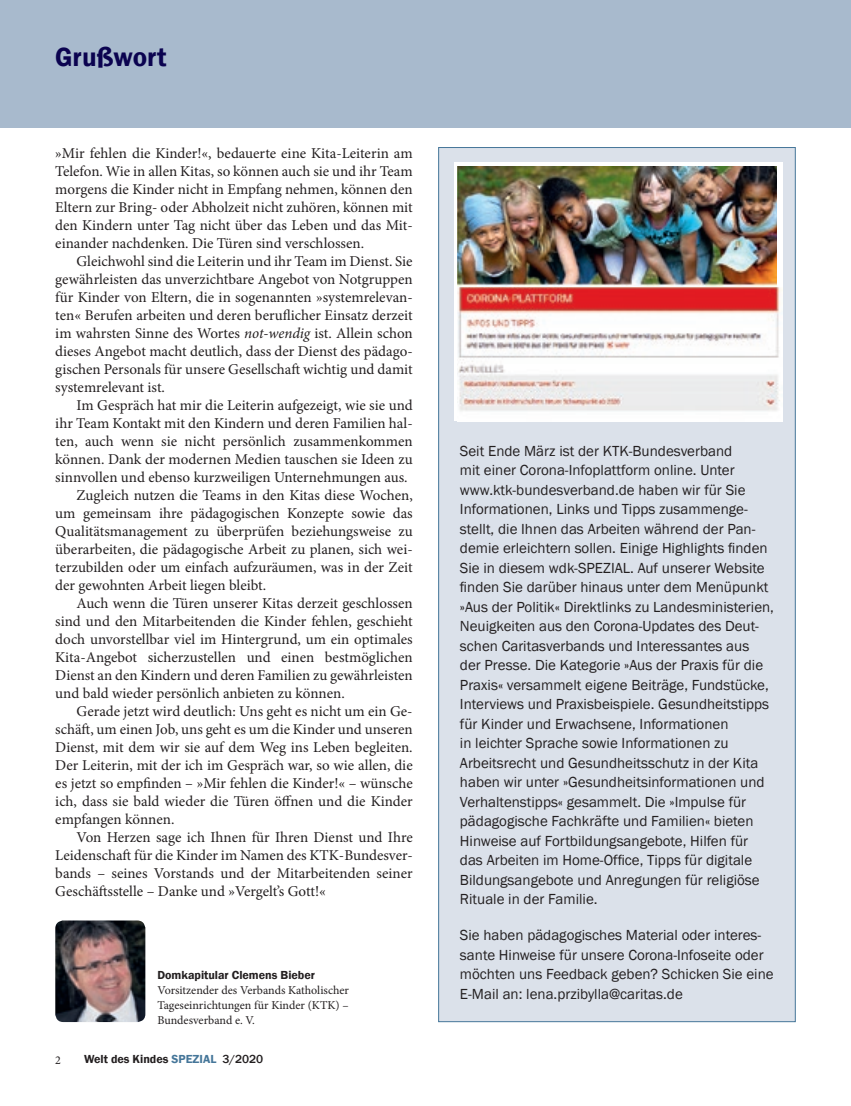
<style>
.page{position:relative;width:851px;height:1106px;background:#fff}
.page>*{position:absolute;margin:0;border:0;box-sizing:border-box;transform-origin:0 0}
.t1{font:600 27px "Franklin Gothic";color:#0b0350}
.t2{font:15px/18px "Minion Pro";color:#231f20;text-align:justify}
.t3{font:15px/19.5px "Franklin Gothic";color:#231f20}
.t4{font:12px/15px "Minion Pro";color:#231f20;text-align:justify}
.t5{font:600 12px "Franklin Gothic";color:#231f20}
.s1{font-style:italic}
.s2{color:#457699}
.s3{font-weight:500}
</style>
<div class="page">
<div style="left:0;top:0;width:850px;height:128px;background:#a8bacd"></div>
<img style="left:55px;top:920px;width:90px;height:102px">
<div style="left:438px;top:147px;width:357px;height:875px;background:#dbe1ea;border:1px solid #457699"></div>
<div style="left:454px;top:162px;width:328px;height:259px;background:#fff"></div>
<img style="left:458px;top:166px;width:318px;height:121px">
<img style="left:458px;top:287px;width:323px;height:124px">
<h1 class="t1" style="left:55px;top:40px;width:113px">Grußwort</h1>
<p class="t2" style="left:55px;top:144px;width:359px">»Mir fehlen die Kinder!«, bedauerte eine Kita-Leiterin am Telefon. Wie in allen Kitas, so können auch sie und ihr Team morgens die Kinder nicht in Empfang nehmen, können den Eltern zur Bring- oder Abholzeit nicht zuhören, können mit den Kindern unter Tag nicht über das Leben und das Mit&shy;einander nachdenken. Die Türen sind verschlossen.</p>
<p class="t2" style="left:55px;top:252px;width:359px;text-indent:21px">Gleichwohl sind die Leiterin und ihr Team im Dienst. Sie gewährleisten das unverzichtbare Angebot von Notgruppen für Kinder von Eltern, die in sogenannten »systemrelevan&shy;ten« Berufen arbeiten und deren beruflicher Einsatz derzeit im wahrsten Sinne des Wortes <span class="s1">not-wendig</span> ist. Allein schon dieses Angebot macht deutlich, dass der Dienst des pädago&shy;gischen Personals für unsere Gesellschaft wichtig und damit systemrelevant ist.</p>
<p class="t2" style="left:77px;top:396px;width:337px">Im Gespräch hat mir die Leiterin aufgezeigt, wie sie und</p>
<p class="t2" style="left:55px;top:414px;width:359px">ihr Team Kontakt mit den Kindern und deren Familien hal-</p>
<p class="t2" style="left:55px;top:432px;width:359px">ten, auch wenn sie nicht persönlich zusammenkommen</p>
<p class="t2" style="left:55px;top:450px;width:359px">können. Dank der modernen Medien tauschen sie Ideen zu</p>
<p class="t2" style="left:55px;top:468px;width:354px">sinnvollen und ebenso kurzweiligen Unternehmungen aus.</p>
<p class="t2" style="left:77px;top:486px;width:337px">Zugleich nutzen die Teams in den Kitas diese Wochen,</p>
<p class="t2" style="left:55px;top:504px;width:359px">um gemeinsam ihre pädagogischen Konzepte sowie das</p>
<p class="t2" style="left:55px;top:522px;width:359px">Qualitätsmanagement zu überprüfen beziehungsweise zu</p>
<p class="t2" style="left:55px;top:540px;width:359px">überarbeiten, die pädagogische Arbeit zu planen, sich wei-</p>
<p class="t2" style="left:55px;top:558px;width:359px">terzubilden oder um einfach aufzuräumen, was in der Zeit</p>
<p class="t2" style="left:55px;top:576px;width:212px">der gewohnten Arbeit liegen bleibt.</p>
<p class="t2" style="left:77px;top:594px;width:337px">Auch wenn die Türen unserer Kitas derzeit geschlossen</p>
<p class="t2" style="left:55px;top:612px;width:359px">sind und den Mitarbeitenden die Kinder fehlen, geschieht</p>
<p class="t2" style="left:55px;top:630px;width:359px">doch unvorstellbar viel im Hintergrund, um ein optimales</p>
<p class="t2" style="left:55px;top:648px;width:359px">Kita-Angebot sicherzustellen und einen bestmöglichen</p>
<p class="t2" style="left:55px;top:666px;width:359px">Dienst an den Kindern und deren Familien zu gewährleisten</p>
<p class="t2" style="left:55px;top:684px;width:291px">und bald wieder persönlich anbieten zu können.</p>
<p class="t2" style="left:77px;top:702px;width:337px">Gerade jetzt wird deutlich: Uns geht es nicht um ein Ge-</p>
<p class="t2" style="left:55px;top:720px;width:359px">schäft, um einen Job, uns geht es um die Kinder und unseren</p>
<p class="t2" style="left:55px;top:738px;width:359px">Dienst, mit dem wir sie auf dem Weg ins Leben begleiten.</p>
<p class="t2" style="left:55px;top:756px;width:359px">Der Leiterin, mit der ich im Gespräch war, so wie allen, die</p>
<p class="t2" style="left:55px;top:774px;width:359px">es jetzt so empfinden – »Mir fehlen die Kinder!« – wünsche</p>
<p class="t2" style="left:55px;top:792px;width:359px">ich, dass sie bald wieder die Türen öffnen und die Kinder</p>
<p class="t2" style="left:55px;top:810px;width:121px">empfangen können.</p>
<p class="t2" style="left:77px;top:828px;width:337px">Von Herzen sage ich Ihnen für Ihren Dienst und Ihre</p>
<p class="t2" style="left:55px;top:846px;width:359px">Leidenschaft für die Kinder im Namen des KTK-Bundesver-</p>
<p class="t2" style="left:55px;top:864px;width:359px">bands – seines Vorstands und der Mitarbeitenden seiner</p>
<p class="t2" style="left:55px;top:882px;width:272px">Geschäftsstelle – Danke und »Vergelt’s Gott!«</p>
<p class="t5" style="left:157px;top:967px;width:159px">Domkapitular Clemens Bieber</p>
<p class="t4" style="left:157px;top:982px;width:193px">Vorsitzender des Verbands Katholischer Tageseinrichtungen für Kinder (KTK) – Bundesverband e. V.</p>
<p class="t4" style="left:55px;top:1052px;width:7px">2</p>
<p class="t5" style="left:84px;top:1051px;width:181px">Welt des Kindes <span class="s2">SPEZIAL</span> <span class="s3">3/2020</span></p>
<p class="t3" style="left:460px;top:441px;width:315px">Seit Ende März ist der KTK-Bundesverband<br>mit einer Corona-Infoplattform online. Unter www.ktk-bundesverband.de haben wir für Sie Informationen, Links und Tipps zusammenge&shy;stellt, die Ihnen das Arbeiten während der Pan&shy;demie erleichtern sollen. Einige Highlights finden Sie in diesem wdk-SPEZIAL. Auf unserer Website finden Sie darüber hinaus unter dem Menüpunkt »Aus der Politik« Direktlinks zu Landesministerien, Neuigkeiten aus den Corona-Updates des Deut&shy;schen Caritasverbands und Interessantes aus<br>der Presse. Die Kategorie »Aus der Praxis für die Praxis« versammelt eigene Beiträge, Fundstücke, Interviews und Praxisbeispiele. Gesundheitstipps für Kinder und Erwachsene, Informationen<br>in leichter Sprache sowie Informationen zu Arbeitsrecht und Gesundheitsschutz in der Kita haben wir unter »Gesundheitsinformationen und Verhaltenstipps« gesammelt. Die »Impulse für pädagogische Fachkräfte und Familien« bieten Hinweise auf Fortbildungsangebote, Hilfen für das Arbeiten im Home-Office, Tipps für digitale Bildungsangebote und Anregungen für religiöse Rituale in der Familie.</p>
<p class="t3" style="left:460px;top:925px;width:315px">Sie haben pädagogisches Material oder interes&shy;sante Hinweise für unsere Corona-Infoseite oder möchten uns Feedback geben? Schicken Sie eine E-Mail an: lena.przibylla@caritas.de</p>
</div>
